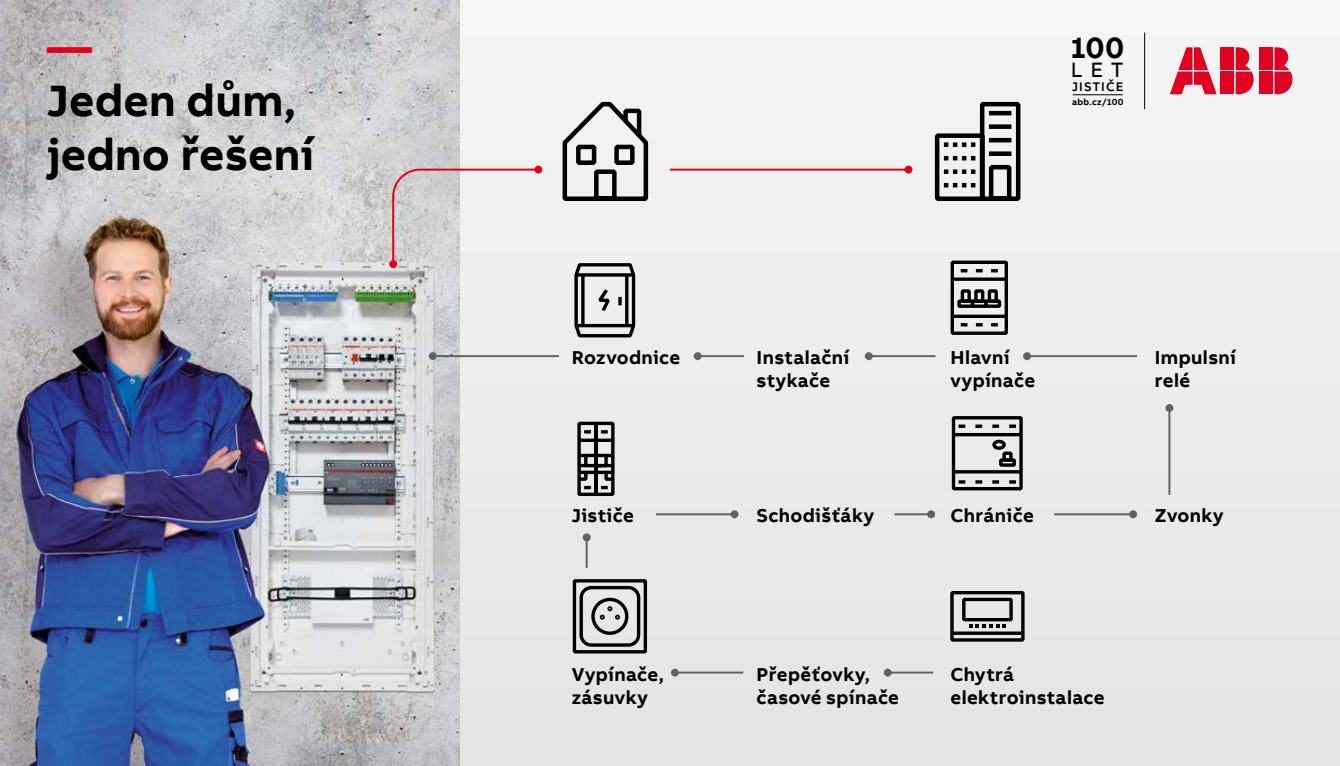
<style>
.page{position:relative;width:1340px;height:766px;background:#fff}
.page>*{position:absolute;margin:0;border:0;box-sizing:border-box;transform-origin:0 0}
.t1{font:700 45px/54px "AB Bvoice";letter-spacing:.005em;color:#000}
.t2{font:700 45px "AB Bvoice";color:#e30015}
.t3{font:700 30.15px "AB Bvoice";color:#000}
.t4{font:21.38px "AB Bvoice";color:#000}
.t5{font:700 19.12px/22.9px "AB Bvoice";letter-spacing:.02em;color:#000}
.t6{font:500 12.83px "AB Bvoice";letter-spacing:.085em;color:#000}
.t7{font:700 9px "AB Bvoice";letter-spacing:.025em;color:#000}
</style>
<div class="page">
<div style="left:0;top:0;width:1339px;height:765px;background:#ececec"></div>
<img style="left:0;top:0;width:459px;height:765px">
<div style="left:951px;top:416px;width:71px;height:74px;border:3px solid #000"></div>
<hr style="left:953px;top:433px;width:68px;height:3px;background:#000">
<hr style="left:953px;top:470px;width:68px;height:3px;background:#000">
<svg style="left:958px;top:480px;width:7px;height:3px"></svg>
<svg style="left:975px;top:480px;width:7px;height:3px"></svg>
<svg style="left:992px;top:480px;width:7px;height:3px"></svg>
<svg style="left:1009px;top:480px;width:6px;height:3px"></svg>
<svg style="left:958px;top:424px;width:7px;height:4px"></svg>
<svg style="left:975px;top:424px;width:7px;height:4px"></svg>
<svg style="left:992px;top:424px;width:7px;height:4px"></svg>
<svg style="left:1009px;top:424px;width:6px;height:4px"></svg>
<div style="left:992px;top:439px;width:13px;height:10px;border:3px solid #000;border-radius:50%"></div>
<div style="left:1002px;top:451px;width:10px;height:10px;border:3px solid #000"></div>
<div style="left:999px;top:458px;width:16px;height:8px;border:3px solid #000"></div>
<div style="left:950px;top:260px;width:58px;height:75px;border:3px solid #000"></div>
<svg style="left:952px;top:277px;width:54px;height:4px"></svg>
<svg style="left:952px;top:314px;width:54px;height:4px"></svg>
<svg style="left:960px;top:269px;width:7px;height:3px"></svg>
<svg style="left:975px;top:269px;width:7px;height:3px"></svg>
<svg style="left:991px;top:269px;width:6px;height:3px"></svg>
<svg style="left:960px;top:323px;width:7px;height:3px"></svg>
<svg style="left:975px;top:323px;width:7px;height:3px"></svg>
<svg style="left:991px;top:323px;width:6px;height:3px"></svg>
<div style="left:960px;top:289px;width:10px;height:14px;border:3px solid #000"></div>
<div style="left:957px;top:299px;width:17px;height:9px;border:3px solid #000"></div>
<div style="left:974px;top:289px;width:10px;height:14px;border:3px solid #000"></div>
<div style="left:970px;top:299px;width:17px;height:9px;border:3px solid #000"></div>
<div style="left:987px;top:289px;width:10px;height:14px;border:3px solid #000"></div>
<div style="left:984px;top:299px;width:17px;height:9px;border:3px solid #000"></div>
<svg style="left:574px;top:263px;width:62px;height:75px"></svg>
<svg style="left:577px;top:421px;width:38px;height:75px"></svg>
<svg style="left:572px;top:579px;width:76px;height:75px"></svg>
<div style="left:950px;top:590px;width:74px;height:51px;border:3px solid #000"></div>
<div style="left:962px;top:597px;width:50px;height:24px;border:3px solid #000"></div>
<hr style="left:952px;top:631px;width:69px;height:3px;background:#000">
<svg style="left:969px;top:624px;width:37px;height:4px"></svg>
<svg style="left:391px;top:168px;width:149px;height:98px"></svg>
<div style="left:389px;top:260px;width:8px;height:8px;background:#e30015;border-radius:50%"></div>
<div style="left:534px;top:166px;width:8px;height:7px;background:#e30015;border-radius:50%"></div>
<svg style="left:934px;top:101px;width:87px;height:100px"></svg>
<div style="left:988px;top:151px;width:23px;height:5px;background:#000"></div>
<hr style="left:988px;top:138px;width:23px;height:4px;background:#000">
<div style="left:988px;top:124px;width:23px;height:5px;background:#000"></div>
<hr style="left:988px;top:111px;width:23px;height:4px;background:#000">
<svg style="left:562px;top:101px;width:87px;height:100px"></svg>
<hr style="left:670px;top:168px;width:238px;height:2px;background:#e30015">
<div style="left:904px;top:166px;width:8px;height:7px;background:#e30015;border-radius:50%"></div>
<hr style="left:433px;top:355px;width:126px;height:2px;background:#626261">
<div style="left:429px;top:352px;width:8px;height:8px;background:#626261;border-radius:50%"></div>
<hr style="left:697px;top:355px;width:47px;height:2px;background:#626261">
<div style="left:693px;top:352px;width:8px;height:8px;background:#626261;border-radius:50%"></div>
<hr style="left:1054px;top:513px;width:79px;height:2px;background:#626261">
<div style="left:1129px;top:510px;width:8px;height:8px;background:#626261;border-radius:50%"></div>
<hr style="left:675px;top:671px;width:68px;height:2px;background:#626261">
<div style="left:671px;top:668px;width:8px;height:8px;background:#626261;border-radius:50%"></div>
<hr style="left:868px;top:355px;width:67px;height:2px;background:#626261">
<div style="left:864px;top:352px;width:8px;height:8px;background:#626261;border-radius:50%"></div>
<hr style="left:894px;top:513px;width:37px;height:2px;background:#626261">
<div style="left:927px;top:510px;width:8px;height:8px;background:#626261;border-radius:50%"></div>
<hr style="left:887px;top:671px;width:46px;height:2px;background:#626261">
<div style="left:883px;top:668px;width:8px;height:8px;background:#626261;border-radius:50%"></div>
<hr style="left:1027px;top:355px;width:110px;height:2px;background:#626261">
<div style="left:1023px;top:352px;width:8px;height:8px;background:#626261;border-radius:50%"></div>
<hr style="left:656px;top:513px;width:78px;height:2px;background:#626261">
<div style="left:730px;top:510px;width:8px;height:8px;background:#626261;border-radius:50%"></div>
<hr style="left:1168px;top:408px;width:2px;height:87px;background:#626261">
<div style="left:1165px;top:404px;width:8px;height:8px;background:#626261;border-radius:50%"></div>
<hr style="left:585px;top:537px;width:2px;height:30px;background:#626261">
<div style="left:582px;top:533px;width:8px;height:8px;background:#626261;border-radius:50%"></div>
<div style="left:1259px;top:47px;width:13px;height:23px;background:#e20020"></div>
<div style="left:1259px;top:71px;width:13px;height:23px;background:#e20020"></div>
<svg style="left:1274px;top:47px;width:18px;height:47px"></svg>
<svg style="left:1170px;top:47px;width:46px;height:47px"></svg>
<div style="left:1220px;top:47px;width:14px;height:23px;background:#e20020"></div>
<div style="left:1220px;top:71px;width:14px;height:23px;background:#e20020"></div>
<svg style="left:1235px;top:47px;width:18px;height:47px"></svg>
<hr style="left:1144px;top:33px;width:1px;height:76px;background:#000">
<hr style="left:1072px;top:94px;width:50px;height:1px;background:#000">
<h1 class="t2" style="left:47px;top:18px;width:46px">—</h1>
<h1 class="t1" style="left:47px;top:74px;width:268px">Jeden dům, jedno řešení</h1>
<h2 class="t3" style="left:1070px;top:28px;width:55px">100</h2>
<p class="t4" style="left:1070px;top:57px;width:54px">LET</p>
<p class="t6" style="left:1072px;top:79px;width:53px">JISTIČE</p>
<p class="t7" style="left:1072px;top:96px;width:53px">abb.cz/100</p>
<p class="t5" style="left:572px;top:345px;width:110px">Rozvodnice</p>
<p class="t5" style="left:756px;top:345px;width:94px">Instalační stykače</p>
<p class="t5" style="left:950px;top:345px;width:86px">Hlavní vypínače</p>
<p class="t5" style="left:1154px;top:345px;width:83px">Impulsní relé</p>
<p class="t5" style="left:572px;top:504px;width:63px">Jističe</p>
<p class="t5" style="left:756px;top:504px;width:119px">Schodišťáky</p>
<p class="t5" style="left:950px;top:504px;width:85px">Chrániče</p>
<p class="t5" style="left:1154px;top:504px;width:70px">Zvonky</p>
<p class="t5" style="left:572px;top:662px;width:94px">Vypínače, zásuvky</p>
<p class="t5" style="left:756px;top:662px;width:144px">Přepěťovky, časové spínače</p>
<p class="t5" style="left:950px;top:662px;width:156px">Chytrá elektroinstalace</p>
</div>
